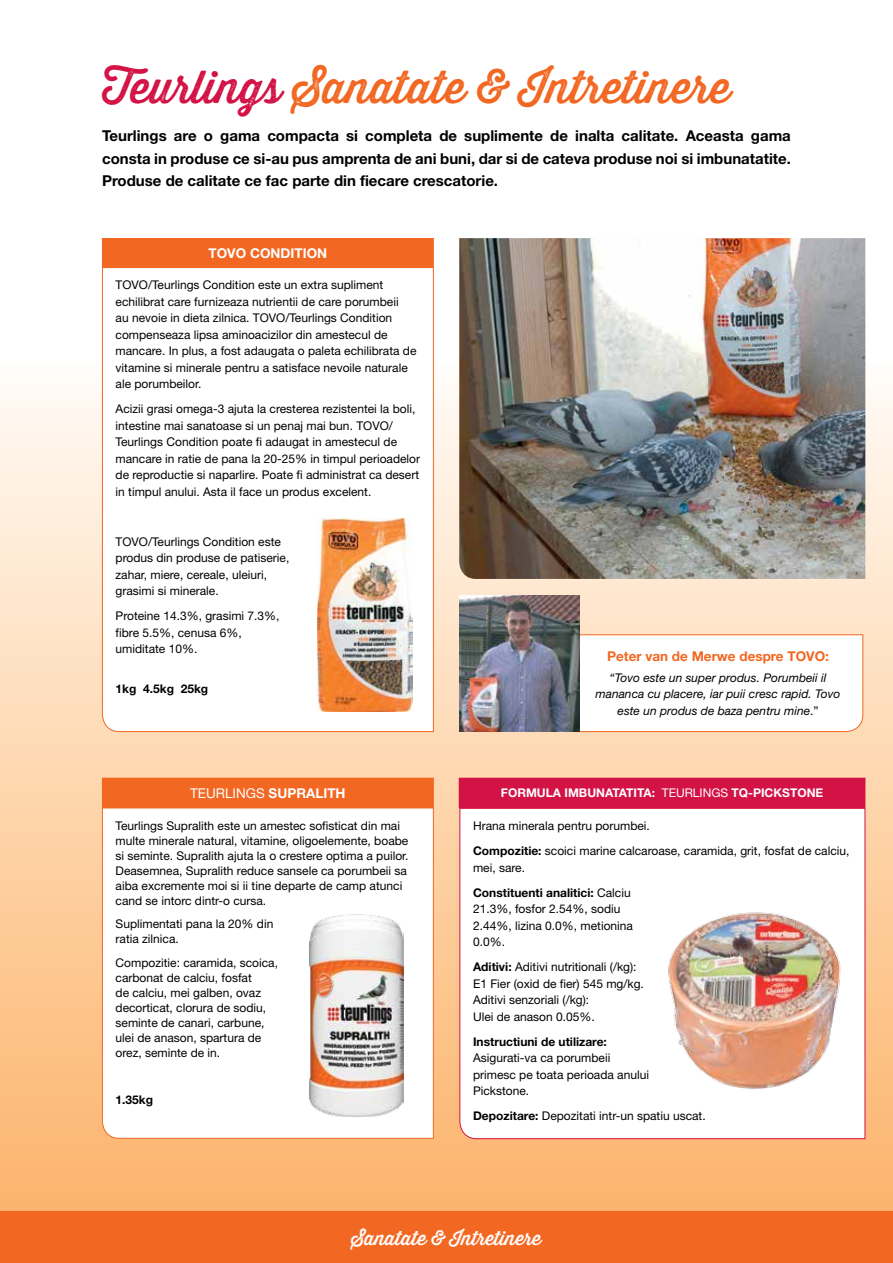
<style>
.page{position:relative;width:893px;height:1263px;background:#fff}
.page>*{position:absolute;margin:0;border:0;box-sizing:border-box;transform-origin:0 0}
.t1{font:45px "Thirsty Rough Reg One";color:#f26722}
.t2{font:19.5px "Thirsty Rough Reg One";color:#fff}
.t3{font:700 15px/22.5px "Helvetica Neue LT Std";color:#000;text-align:justify}
.t4{font:700 13.5px "Helvetica Neue LT Std";color:#f26722}
.t5{font:13.5px "Helvetica Neue LT Std";color:#fff}
.t6{font:700 13.5px "Helvetica Neue LT Std";color:#fff}
.t7{font:12px/16.5px "Helvetica Neue LT Std";color:#000}
.t8{font:italic 12px/16.5px "Helvetica Neue LT Std";color:#000;text-align:center}
.t9{font:700 12px/25px "Helvetica Neue LT Std";color:#000}
.t10{font:700 12px "Helvetica Neue LT Std";color:#fff}
.s1{color:#d31245}
.s2{font-weight:700}
.s3{font-style:normal}
.s4{font-weight:400}
</style>
<div class="page">
<div style="left:0;top:343px;width:893px;height:920px;background:linear-gradient(to bottom,#fffdfa,#fbae60)"></div>
<div style="left:0;top:1212px;width:893px;height:51px;background:#f26722"></div>
<svg style="left:102px;top:268px;width:332px;height:464px"></svg>
<div style="left:102px;top:238px;width:331px;height:29px;background:#f26722"></div>
<div style="left:102px;top:238px;width:332px;height:30px;border:1px solid #f26722"></div>
<img style="left:317px;top:519px;width:95px;height:192px">
<svg style="left:580px;top:634px;width:284px;height:98px"></svg>
<img style="left:459px;top:595px;width:121px;height:137px">
<svg style="left:102px;top:807px;width:332px;height:332px"></svg>
<div style="left:102px;top:778px;width:331px;height:29px;background:#f26722"></div>
<img style="left:309px;top:914px;width:94px;height:203px">
<img style="left:459px;top:238px;width:406px;height:341px">
<svg style="left:459px;top:807px;width:407px;height:332px"></svg>
<img style="left:652px;top:893px;width:207px;height:208px">
<div style="left:459px;top:778px;width:406px;height:29px;background:#d31245"></div>
<h1 class="t1" style="left:102px;top:54px;width:630px"><span class="s1">Teurlings</span> Sanatate &amp; Intretinere</h1>
<p class="t3" style="left:102px;top:124px;width:690px">Teurlings are o gama compacta si completa de suplimente de inalta calitate. Aceasta gama consta in produse ce si-au pus amprenta de ani buni, dar si de cateva produse noi si imbunatatite.<br>Produse de calitate ce fac parte din fiecare crescatorie.</p>
<p class="t6" style="left:209px;top:245px;width:120px">TOVO Condition</p>
<p class="t7" style="left:116px;top:277px;width:302px">TOVO/Teurlings Condition este un extra supliment echilibrat care furnizeaza nutrientii de care porumbeii<br>au nevoie in dieta zilnica. TOVO/Teurlings Condition compenseaza lipsa aminoacizilor din amestecul de mancare. In plus, a fost adaugata o paleta echilibrata de vitamine si minerale pentru a satisface nevoile naturale ale porumbeilor.</p>
<p class="t7" style="left:116px;top:401px;width:306px">Acizii grasi omega-3 ajuta la cresterea rezistentei la boli, intestine mai sanatoase si un penaj mai bun. TOVO/ Teurlings Condition poate fi adaugat in amestecul de mancare in ratie de pana la 20-25% in timpul perioadelor de reproductie si naparlire. Poate fi administrat ca desert in timpul anului. Asta il face un produs excelent.</p>
<p class="t7" style="left:116px;top:533px;width:175px">TOVO/Teurlings Condition este produs din produse de patiserie, zahar, miere, cereale, uleiuri, grasimi si minerale.</p>
<p class="t7" style="left:116px;top:608px;width:166px">Proteine 14.3%, grasimi 7.3%, fibre 5.5%, cenusa 6%, umiditate 10%.</p>
<p class="t9" style="left:116px;top:676px;width:94px">1kg 4.5kg 25kg</p>
<p class="t5" style="left:190px;top:785px;width:157px">TEURLINGS <span class="s2">SUPRALITH</span></p>
<p class="t7" style="left:116px;top:818px;width:294px;line-height:15px">Teurlings Supralith este un amestec sofisticat din mai multe minerale natural, vitamine, oligoelemente, boabe si seminte. Supralith ajuta la o crestere optima a puilor.<br>Deasemnea, Supralith reduce sansele ca porumbeii sa aiba excremente moi si ii tine departe de camp atunci cand se intorc dintr-o cursa.</p>
<p class="t7" style="left:116px;top:916px;width:159px;line-height:15px">Suplimentati pana la 20% din ratia zilnica.</p>
<p class="t7" style="left:116px;top:955px;width:164px;line-height:15px">Compozitie: caramida, scoica, carbonat de calciu, fosfat<br>de calciu, mei galben, ovaz decorticat, clorura de sodiu, seminte de canari, carbune, ulei de anason, spartura de orez, seminte de in.</p>
<p class="t9" style="left:116px;top:1087px;width:39px">1.35kg</p>
<p class="t4" style="left:607px;top:648px;width:223px">Peter van de Merwe despre TOVO:</p>
<p class="t8" style="left:596px;top:669px;width:246px">“Tovo este un super produs. Porumbeii il mananca cu placere, iar puii cresc rapid. Tovo este un produs de baza pentru mine<span class="s3">.”</span></p>
<p class="t10" style="left:501px;top:785px;width:324px">FORMULA IMBUNATATITA: <span class="s4">TEURLINGS</span> TQ-PICKSTONE</p>
<p class="t7" style="left:473px;top:813px;width:378px;line-height:25px">Hrana minerala pentru porumbei.<br><span class="s2">Compozitie:</span> scoici marine calcaroase, caramida, grit, fosfat de calciu,</p>
<p class="t9" style="left:473px;top:854px;width:159px"><span class="s4">mei, sare.<br></span>Constituenti analitici: <span class="s4">Calciu</span></p>
<p class="t7" style="left:473px;top:900px;width:162px">21.3%, fosfor 2.54%, sodiu<br>2.44%, lizina 0.0%, metionina<br>0.0%.</p>
<p class="t7" style="left:473px;top:958px;width:172px"><span class="s2">Aditivi:</span> Aditivi nutritionali (/kg):<br>E1 Fier (oxid de fier) 545 mg/kg.<br>Aditivi senzoriali (/kg):<br>Ulei de anason 0.05%.</p>
<p class="t9" style="left:473px;top:1028px;width:135px">Instructiuni de utilizare:</p>
<p class="t7" style="left:473px;top:1049px;width:178px">Asigurati-va ca porumbeii primesc pe toata perioada anului<br>Pickstone.</p>
<p class="t7" style="left:473px;top:1107px;width:234px"><span class="s2">Depozitare:</span> Depozitati intr-un spatiu uscat.</p>
<h2 class="t2" style="left:352px;top:1224px;width:191px">Sanatate &amp; Intretinere</h2>
</div>
